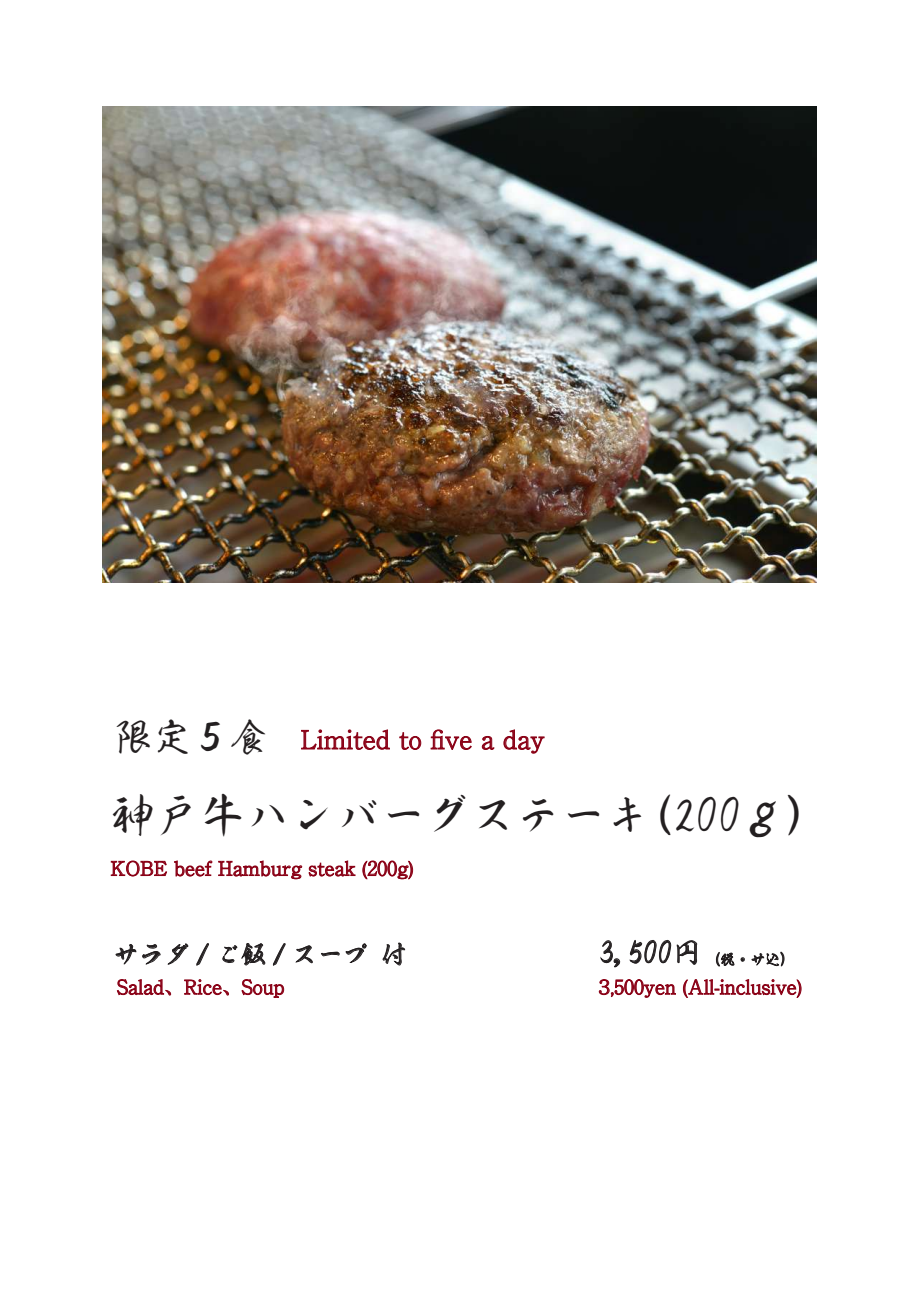
<style>
.page{position:relative;width:919px;height:1289px;background:#fff}
.page>*{position:absolute;margin:0;border:0;box-sizing:border-box;transform-origin:0 0}
.t1{font:45px "Kso Shinryu Sou";color:#231f20}
.t2{font:39px "Kso Shinryu Sou";color:#231f20}
.t3{font:29.1px "Kso Shinryu Sou";color:#231f20}
.t4{font:300 25.5px "Ryumin Pr 6 N";letter-spacing:.01em;color:#8a0116}
.t5{font:25.5px "Kso Shinryu Sou";color:#231f20}
.t6{font:300 19.5px "Ryumin Pr 6 N";letter-spacing:.01em;color:#8a0116}
.s1{font-size:15px}
</style>
<div class="page">
<img style="left:102px;top:106px;width:714px;height:477px">
<svg style="left:116px;top:944px;width:20px;height:20px"></svg>
<svg style="left:142px;top:944px;width:18px;height:20px"></svg>
<svg style="left:168px;top:943px;width:20px;height:21px"></svg>
<svg style="left:196px;top:943px;width:13px;height:22px"></svg>
<svg style="left:222px;top:943px;width:43px;height:22px"></svg>
<svg style="left:273px;top:943px;width:12px;height:22px"></svg>
<svg style="left:296px;top:945px;width:16px;height:18px"></svg>
<svg style="left:321px;top:951px;width:18px;height:5px"></svg>
<svg style="left:346px;top:943px;width:21px;height:19px"></svg>
<svg style="left:383px;top:942px;width:21px;height:23px"></svg>
<svg style="left:599px;top:979px;width:76px;height:18px"></svg>
<svg style="left:683px;top:979px;width:118px;height:18px"></svg>
<svg style="left:600px;top:940px;width:19px;height:27px"></svg>
<svg style="left:629px;top:939px;width:67px;height:26px"></svg>
<svg style="left:716px;top:952px;width:18px;height:15px"></svg>
<svg style="left:740px;top:957px;width:4px;height:4px"></svg>
<svg style="left:751px;top:951px;width:33px;height:15px"></svg>
<svg style="left:117px;top:979px;width:54px;height:16px"></svg>
<svg style="left:184px;top:979px;width:45px;height:16px"></svg>
<svg style="left:241px;top:979px;width:43px;height:18px"></svg>
<svg style="left:111px;top:860px;width:56px;height:16px"></svg>
<svg style="left:174px;top:860px;width:38px;height:16px"></svg>
<svg style="left:218px;top:860px;width:84px;height:19px"></svg>
<svg style="left:308px;top:860px;width:47px;height:16px"></svg>
<svg style="left:362px;top:860px;width:51px;height:19px"></svg>
<svg style="left:301px;top:729px;width:89px;height:20px"></svg>
<svg style="left:399px;top:732px;width:22px;height:17px"></svg>
<svg style="left:431px;top:729px;width:40px;height:21px"></svg>
<svg style="left:482px;top:736px;width:12px;height:13px"></svg>
<svg style="left:503px;top:729px;width:41px;height:24px"></svg>
<h2 class="t2" style="left:113px;top:717px;width:158px">限定５食</h2>
<h3 class="t4" style="left:301px;top:719px;width:245px">Limited to five a day</h3>
<h1 class="t1" style="left:110px;top:792px;width:699px">神戸牛ハンバーグステーキ(200ｇ)</h1>
<p class="t6" style="left:110px;top:852px;width:304px">KOBE beef Hamburg steak (200g)</p>
<h3 class="t5" style="left:113px;top:941px;width:295px">サラダ / ご飯 / スープ 付</h3>
<p class="t6" style="left:117px;top:971px;width:169px">Salad、Rice、Soup</p>
<h3 class="t3" style="left:599px;top:937px;width:197px">3,500円<span class="s1">（税・サ込）</span></h3>
<p class="t6" style="left:594px;top:971px;width:209px">３,500yen (All-inclusive)</p>
</div>
